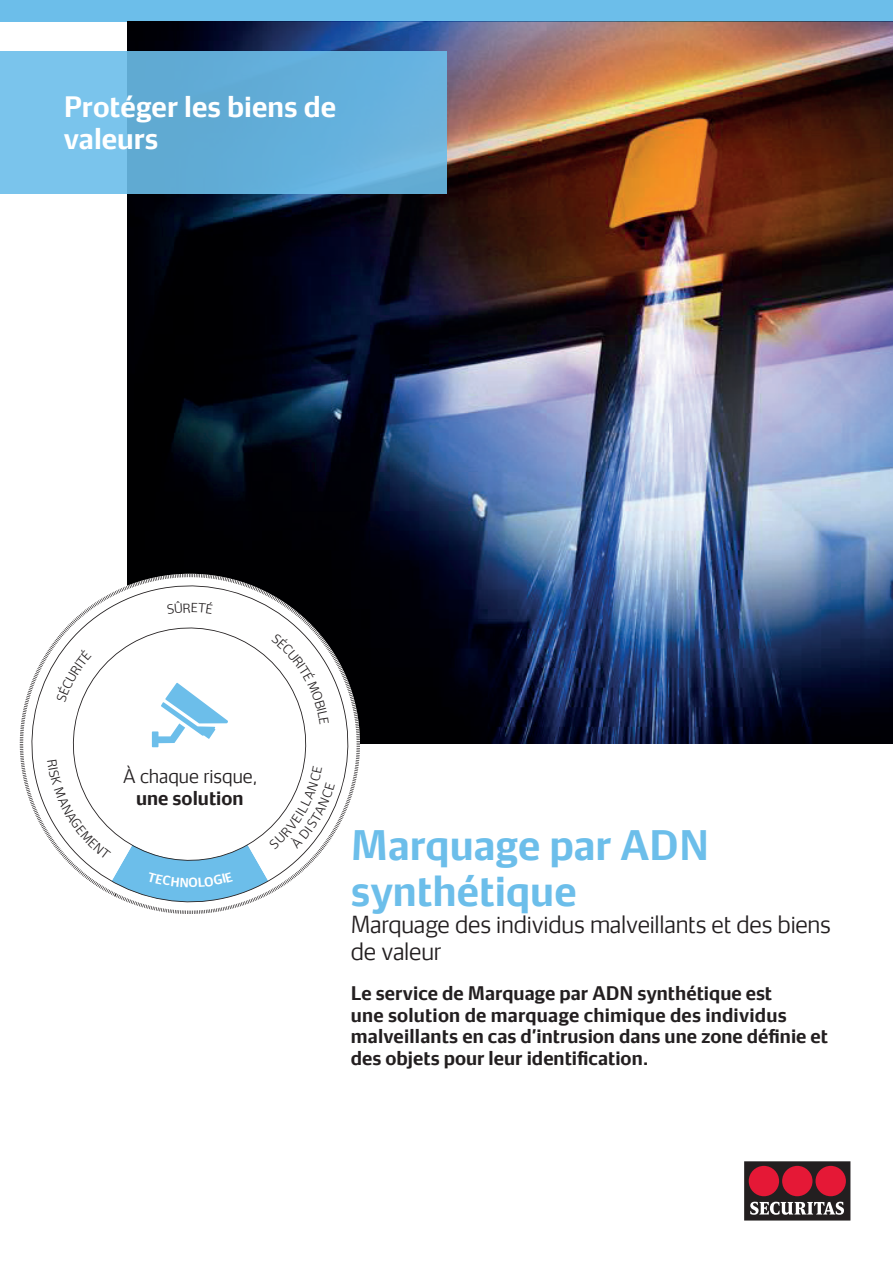
<style>
.page{position:relative;width:893px;height:1263px;background:#fff}
.page>*{position:absolute;margin:0;border:0;box-sizing:border-box;transform-origin:0 0}
.t1{font:700 39px/46.8px "Securitas Sans TT";color:#6cbeea}
.t2{font:700 27px/32.4px "Securitas Sans TT";color:#fff}
.t3{font:300 22.5px/27px "Securitas Sans TT";letter-spacing:-.01em;color:#231f20}
.t4{font:700 18px/21.6px "Securitas Sans TT";color:#231f20}
.t5{font:300 18px "Securitas Sans TT";color:#231f20}
</style>
<div class="page">
<img style="left:128px;top:21px;width:765px;height:722px">
<svg style="left:0;top:51px;width:446px;height:142px;background:#6ab4de"></svg>
<div style="left:0;top:0;width:893px;height:21px;background:#6cbeea"></div>
<svg style="left:744px;top:1161px;width:106px;height:59px;background:#7d333e"></svg>
<svg style="left:20px;top:574px;width:339px;height:338px"></svg>
<svg style="left:32px;top:578px;width:316px;height:332px"></svg>
<h2 class="t2" style="left:64px;top:87px;width:274px">Protéger les biens de valeurs</h2>
<p class="t5" style="left:123px;top:761px;width:135px">À chaque risque,</p>
<p class="t4" style="left:136px;top:785px;width:109px">une solution</p>
<h1 class="t1" style="left:351px;top:817px;width:360px">Marquage par ADN synthétique</h1>
<p class="t3" style="left:351px;top:909px;width:482px">Marquage des individus malveillants et des biens de valeur</p>
<p class="t4" style="left:351px;top:980px;width:479px">Le service de Marquage par ADN synthétique est<br>une solution de marquage chimique des individus malveillants en cas d’intrusion dans une zone définie et des objets pour leur identification.</p>
</div>
